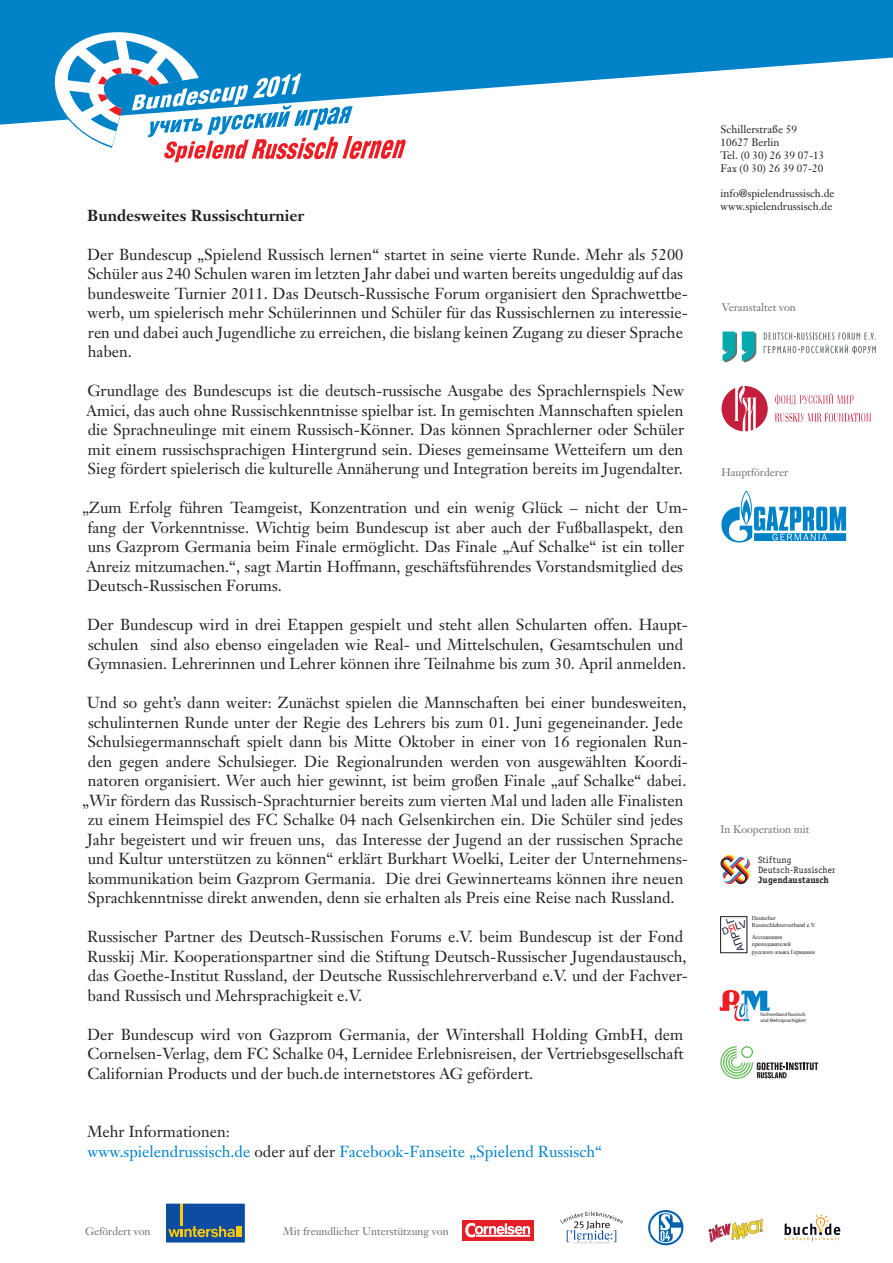
<style>
.page{position:relative;width:893px;height:1263px;background:#fff}
.page>*{position:absolute;margin:0;border:0;box-sizing:border-box;transform-origin:0 0}
.t1{font:15.75px/19.5px "Janson Text";color:#231f20}
.t2{font:15.75px/19.5px "Janson Text";color:#0082c9}
.t3{font:700 15.75px "Janson Text";color:#231f20}
.t4{font:10.8px/12.9px "Janson Text";color:#231f20}
.t5{font:10.8px "Janson Text";color:#6c6d70}
.t6{font:10.35px "Arial";color:#0e1328}
.t7{font:10.05px "Arial";color:#0e1328}
.t8{font:9.3px/9.9px "Officina Serif";letter-spacing:.025em;color:#231f20}
.t9{font:700 9.3px "Officina Serif";letter-spacing:.01em;color:#231f20}
.t10{font:6px/7.2px "Times New Roman";letter-spacing:-.01em;color:#231f20}
.t11{font:4.95px/6px "Myriad Pro";color:#231f20}
.s1{color:#231f20}
.s2{font-family:"Myriad"}
.s3{color:#e41e24}
</style>
<div class="page">
<svg style="left:560px;top:1211px;width:63px;height:33px"></svg>
<svg style="left:775px;top:394px;width:78px;height:11px"></svg>
<svg style="left:775px;top:413px;width:96px;height:9px"></svg>
<svg style="left:722px;top:386px;width:46px;height:45px"></svg>
<div style="left:462px;top:1220px;width:71px;height:20px;background:#e41e24"></div>
<svg style="left:465px;top:1223px;width:65px;height:14px"></svg>
<svg style="left:708px;top:1218px;width:55px;height:25px"></svg>
<svg style="left:722px;top:918px;width:23px;height:1px"></svg>
<div style="left:720px;top:916px;width:27px;height:37px;border:1px solid #231f20"></div>
<svg style="left:0;top:0;width:893px;height:125px;fill:#0082c9"></svg>
<svg style="left:764px;top:332px;width:112px;height:21px"></svg>
<svg style="left:722px;top:331px;width:34px;height:31px"></svg>
<svg style="left:784px;top:1214px;width:56px;height:27px"></svg>
<svg style="left:720px;top:990px;width:98px;height:89px"></svg>
<svg style="left:721px;top:490px;width:125px;height:52px"></svg>
<div style="left:165px;top:1203px;width:80px;height:40px;background:#0d4da1"></div>
<svg style="left:168px;top:1226px;width:74px;height:11px"></svg>
<hr style="left:181px;top:1203px;width:2px;height:23px;background:#feca0a">
<div style="left:165px;top:1203px;width:81px;height:40px;border:1px solid #fff"></div>
<svg style="left:720px;top:854px;width:30px;height:31px"></svg>
<svg style="left:53px;top:28px;width:353px;height:134px"></svg>
<svg style="left:647px;top:1209px;width:37px;height:37px"></svg>
<svg style="left:648px;top:1210px;width:35px;height:35px"></svg>
<p class="t3" style="left:87px;top:205px;width:219px">Bundesweites Russischturnier</p>
<p class="t1" style="left:87px;top:244px;width:602px">Der Bundescup „Spielend Russisch lernen“ startet in seine vierte Runde. Mehr als 5200<br>Schüler aus 240 Schulen waren im letzten Jahr dabei und warten bereits ungeduldig auf das bundesweite Turnier 2011. Das Deutsch-Russische Forum organisiert den Sprachwettbe&shy;werb, um spielerisch mehr Schülerinnen und Schüler für das Russischlernen zu interessie&shy;ren und dabei auch Jugendliche zu erreichen, die bislang keinen Zugang zu dieser Sprache haben.</p>
<p class="t1" style="left:87px;top:381px;width:599px;text-align:justify">Grundlage des Bundescups ist die deutsch-russische Ausgabe des Sprachlernspiels New Amici, das auch ohne Russischkenntnisse spielbar ist. In gemischten Mannschaften spielen die Sprachneulinge mit einem Russisch-Könner. Das können Sprachlerner oder Schüler mit einem russischsprachigen Hintergrund sein. Dieses gemeinsame Wetteifern um den Sieg fördert spielerisch die kulturelle Annäherung und Integration bereits im Jugendalter.</p>
<p class="t1" style="left:82px;top:498px;width:607px">„Zum Erfolg führen Teamgeist, Konzentration und ein wenig Glück – nicht der Um&shy;fang der Vorkenntnisse. Wichtig beim Bundescup ist aber auch der Fußballaspekt, den uns Gazprom Germania beim Finale ermöglicht. Das Finale „Auf Schalke“ ist ein toller Anreiz mitzumachen.“, sagt Martin Hoffmann, geschäftsführendes Vorstandsmitglied des Deutsch-Russischen Forums.</p>
<p class="t1" style="left:87px;top:615px;width:602px">Der Bundescup wird in drei Etappen gespielt und steht allen Schularten offen. Haupt&shy;schulen sind also ebenso eingeladen wie Real- und Mittelschulen, Gesamtschulen und<br>Gymnasien. Lehrerinnen und Lehrer können ihre Teilnahme bis zum 30. April anmelden.</p>
<p class="t1" style="left:82px;top:693px;width:607px;text-align:center">Und so geht’s dann weiter: Zunächst spielen die Mannschaften bei einer bundesweiten, schulinternen Runde unter der Regie des Lehrers bis zum 01. Juni gegeneinander. Jede Schulsiegermannschaft spielt dann bis Mitte Oktober in einer von 16 regionalen Run&shy;den gegen andere Schulsieger. Die Regionalrunden werden von ausgewählten Koordi&shy;natoren organisiert. Wer auch hier gewinnt, ist beim großen Finale „auf Schalke“ dabei. „Wir fördern das Russisch-Sprachturnier bereits zum vierten Mal und laden alle Finalisten zu einem Heimspiel des FC Schalke 04 nach Gelsenkirchen ein. Die Schüler sind jedes Jahr begeistert und wir freuen uns, das Interesse der Jugend an der russischen Sprache und Kultur unterstützen zu können“ erklärt Burkhart Woelki, Leiter der Unternehmens&shy;kommunikation beim Gazprom Germania. Die drei Gewinnerteams können ihre neuen Sprachkenntnisse direkt anwenden, denn sie erhalten als Preis eine Reise nach Russland.</p>
<p class="t1" style="left:87px;top:927px;width:602px">Russischer Partner des Deutsch-Russischen Forums e.V. beim Bundescup ist der Fond Russkij Mir. Kooperationspartner sind die Stiftung Deutsch-Russischer Jugendaustausch, das Goethe-Institut Russland, der Deutsche Russischlehrerverband e.V. und der Fachver&shy;band Russisch und Mehrsprachigkeit e.V.</p>
<p class="t1" style="left:87px;top:1024px;width:598px;text-align:justify">Der Bundescup wird von Gazprom Germania, der Wintershall Holding GmbH, dem Cornelsen-Verlag, dem FC Schalke 04, Lernidee Erlebnisreisen, der Vertriebsgesellschaft Californian Products und der buch.de internetstores AG gefördert.</p>
<p class="t2" style="left:87px;top:1122px;width:516px"><span class="s1">Mehr Informationen:<br></span>www.spielendrussisch.de <span class="s1">oder auf der</span> Facebook-Fanseite „Spielend Russisch“</p>
<p class="t5" style="left:85px;top:1225px;width:67px">Gefördert von</p>
<p class="t5" style="left:283px;top:1225px;width:167px">Mit freundlicher Unterstützung von</p>
<p class="t4" style="left:721px;top:122px;width:105px">Schillerstraße 59<br>10627 Berlin<br>Tel. (0 30) 26 39 07-13<br>Fax (0 30) 26 39 07-20</p>
<p class="t4" style="left:721px;top:187px;width:115px">info@spielendrussisch.de www.spielendrussisch.de</p>
<p class="t5" style="left:722px;top:300px;width:76px">Veranstaltet von</p>
<p class="t5" style="left:721px;top:465px;width:68px">Hauptförderer</p>
<p class="t5" style="left:720px;top:823px;width:91px">In Kooperation mit</p>
<p class="t8" style="left:758px;top:855px;width:79px">Stiftung<br>Deutsch-Russischer</p>
<p class="t9" style="left:758px;top:874px;width:72px">Jugendaustausch</p>
<p class="t10" style="left:752px;top:914px;width:65px">Deutscher<br>Russischlehrerverband e.V.</p>
<p class="t10" style="left:752px;top:933px;width:65px">Ассоциация преподавателей<br>русского языка Германии</p>
<p class="t6" style="left:735px;top:953px;width:37px;rotate:-110deg"><span class="s2">A</span>ПP Г</p>
<p class="t7" style="left:720px;top:925px;width:27px;rotate:-19deg"><span class="s2">D</span><span class="s3">Я</span>LV</p>
<p class="t11" style="left:760px;top:1012px;width:47px">Fachverband Russisch und Mehrsprachigkeit</p>
</div>
